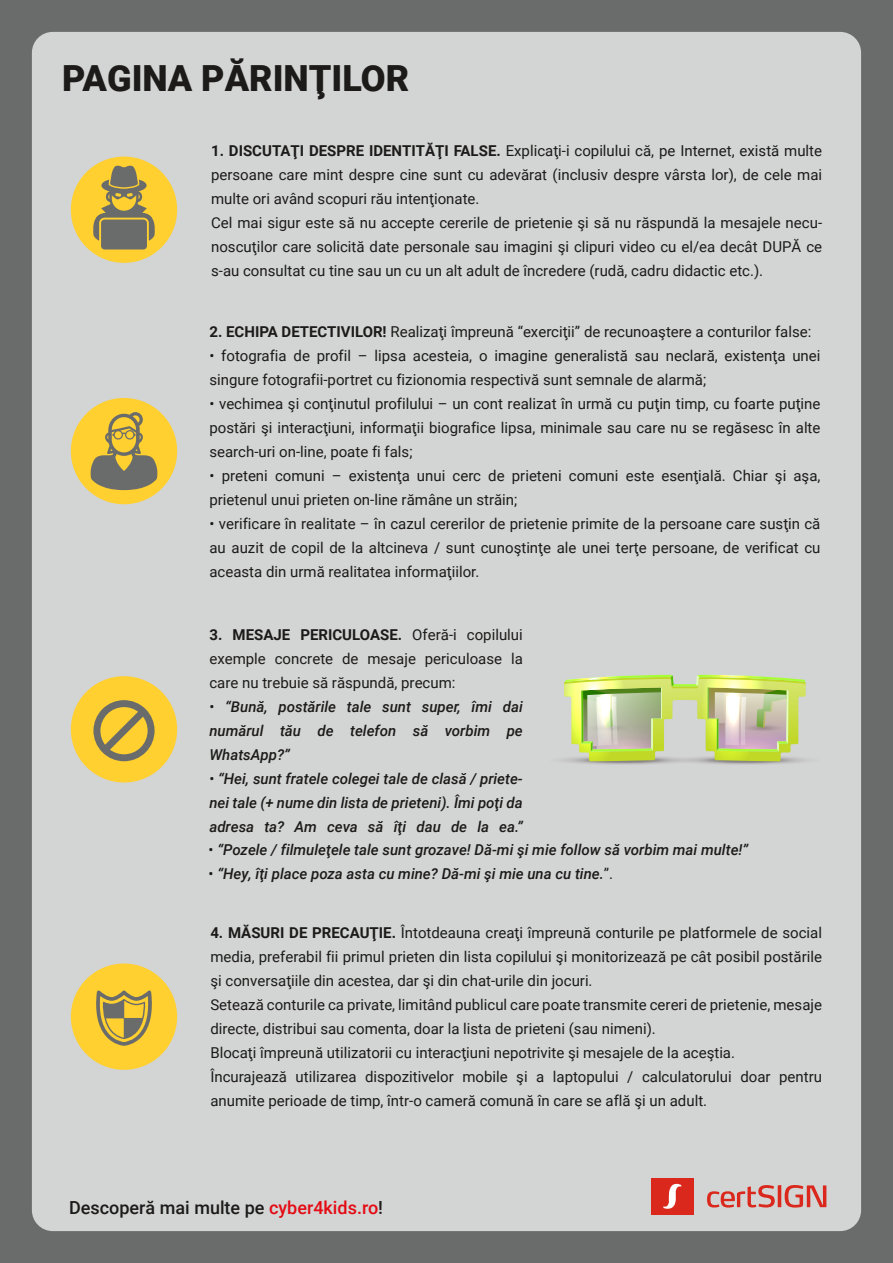
<style>
.page{position:relative;width:893px;height:1263px;background:#6a6b6b}
.page>*{position:absolute;margin:0;border:0;box-sizing:border-box;transform-origin:0 0}
.t1{font:900 36px "Roboto";color:#1c1b1a}
.t2{font:500 18px "Roboto";color:#1c1b1a}
.t3{font:15px/24px "Roboto";color:#1c1b1a}
.t4{font:italic 500 15px/24px "Roboto";color:#1c1b1a;text-align:justify}
.s1{font-weight:700}
.s2{font-weight:400;font-style:normal}
.s3{color:#e40b14}
</style>
<div class="page">
<div style="left:32px;top:32px;width:829px;height:1199px;background:#d3d4d4;border-radius:21px"></div>
<div style="left:651px;top:1178px;width:42px;height:37px;background:#da291c"></div>
<svg style="left:663px;top:1183px;width:19px;height:26px"></svg>
<svg style="left:707px;top:1185px;width:68px;height:22px"></svg>
<hr style="left:778px;top:1185px;width:3px;height:22px;background:#da291c">
<svg style="left:785px;top:1185px;width:41px;height:22px"></svg>
<svg style="left:547px;top:754px;width:152px;height:11px"></svg>
<svg style="left:669px;top:754px;width:153px;height:11px"></svg>
<img style="left:564px;top:674px;width:242px;height:87px">
<div style="left:71px;top:963px;width:106px;height:107px;background:#ffd02f;border-radius:50%"></div>
<svg style="left:96px;top:990px;width:56px;height:56px"></svg>
<div style="left:71px;top:676px;width:106px;height:106px;background:#ffd02f;border-radius:50%"></div>
<svg style="left:93px;top:700px;width:62px;height:61px"></svg>
<div style="left:71px;top:398px;width:106px;height:106px;background:#ffd02f;border-radius:50%"></div>
<svg style="left:90px;top:412px;width:68px;height:78px"></svg>
<div style="left:71px;top:157px;width:106px;height:106px;background:#ffd02f;border-radius:50%"></div>
<svg style="left:93px;top:166px;width:62px;height:75px"></svg>
<div style="left:101px;top:220px;width:46px;height:29px;background:#6a6b6b;border-radius:4px"></div>
<h1 class="t1" style="left:62px;top:53px;width:348px">PAGINA PĂRINŢILOR</h1>
<p class="t3" style="left:211px;top:138px;width:612px"><span class="s1">1. DISCUTAŢI DESPRE IDENTITĂŢI FALSE.</span> Explicaţi-i copilului că, pe Internet, există multe persoane care mint despre cine sunt cu adevărat (inclusiv despre vârsta lor), de cele mai multe ori având scopuri rău intenţionate.<br>Cel mai sigur este să nu accepte cererile de prietenie şi să nu răspundă la mesajele necu&shy;noscuţilor care solicită date personale sau imagini şi clipuri video cu el/ea decât DUPĂ ce s-au consultat cu tine sau un cu un alt adult de încredere (rudă, cadru didactic etc.).</p>
<p class="t3" style="left:209px;top:319px;width:603px"><span class="s1">2. ECHIPA DETECTIVILOR!</span> Realizaţi împreună “exerciţii” de recunoaştere a conturilor false:</p>
<p class="t3" style="left:209px;top:343px;width:612px">• fotografia de profil – lipsa acesteia, o imagine generalistă sau neclară, existenţa unei singure fotografii-portret cu fizionomia respectivă sunt semnale de alarmă;</p>
<p class="t3" style="left:209px;top:391px;width:612px;text-align:justify">• vechimea şi conţinutul profilului – un cont realizat în urmă cu puţin timp, cu foarte puţine postări şi interacţiuni, informaţii biografice lipsa, minimale sau care nu se regăsesc în alte search-uri on-line, poate fi fals;</p>
<p class="t3" style="left:209px;top:463px;width:612px">• preteni comuni – existenţa unui cerc de prieteni comuni este esenţială. Chiar şi aşa, prietenul unui prieten on-line rămâne un străin;</p>
<p class="t3" style="left:209px;top:511px;width:612px;text-align:justify">• verificare în realitate – în cazul cererilor de prietenie primite de la persoane care susţin că au auzit de copil de la altcineva / sunt cunoştinţe ale unei terţe persoane, de verificat cu aceasta din urmă realitatea informaţiilor.</p>
<p class="t3" style="left:209px;top:622px;width:315px;text-align:justify"><span class="s1">3. MESAJE PERICULOASE.</span> Oferă-i copilului exemple concrete de mesaje periculoase la care nu trebuie să răspundă, precum:</p>
<p class="t4" style="left:209px;top:694px;width:315px"><span class="s2">•</span> “Bună, postările tale sunt super, îmi dai numărul tău de telefon să vorbim pe WhatsApp?”</p>
<p class="t4" style="left:209px;top:766px;width:315px"><span class="s2">•</span> “Hei, sunt fratele colegei tale de clasă / priete&shy;nei tale (+ nume din lista de prieteni). Îmi poţi da adresa ta? Am ceva să îţi dau de la ea.”</p>
<p class="t4" style="left:209px;top:837px;width:541px"><span class="s2">•</span> “Pozele / filmuleţele tale sunt grozave! Dă-mi şi mie follow să vorbim mai multe!”</p>
<p class="t4" style="left:209px;top:861px;width:406px"><span class="s2">•</span> “Hey, îţi place poza asta cu mine? Dă-mi şi mie una cu tine.<span class="s2">”.</span></p>
<p class="t3" style="left:210px;top:920px;width:613px"><span class="s1">4. MĂSURI DE PRECAUŢIE.</span> Întotdeauna creaţi împreună conturile pe platformele de social media, preferabil fii primul prieten din lista copilului şi monitorizează pe cât posibil postările şi conversaţiile din acestea, dar şi din chat-urile din jocuri.<br>Setează conturile ca private, limitând publicul care poate transmite cereri de prietenie, mesaje directe, distribui sau comenta, doar la lista de prieteni (sau nimeni).<br>Blocaţi împreună utilizatorii cu interacţiuni nepotrivite şi mesajele de la aceştia.<br>Încurajează utilizarea dispozitivelor mobile şi a laptopului / calculatorului doar pentru anumite perioade de timp, într-o cameră comună în care se află şi un adult.</p>
<p class="t2" style="left:69px;top:1194px;width:315px">Descoperă mai multe pe <span class="s3">cyber4kids.ro</span>!</p>
</div>
